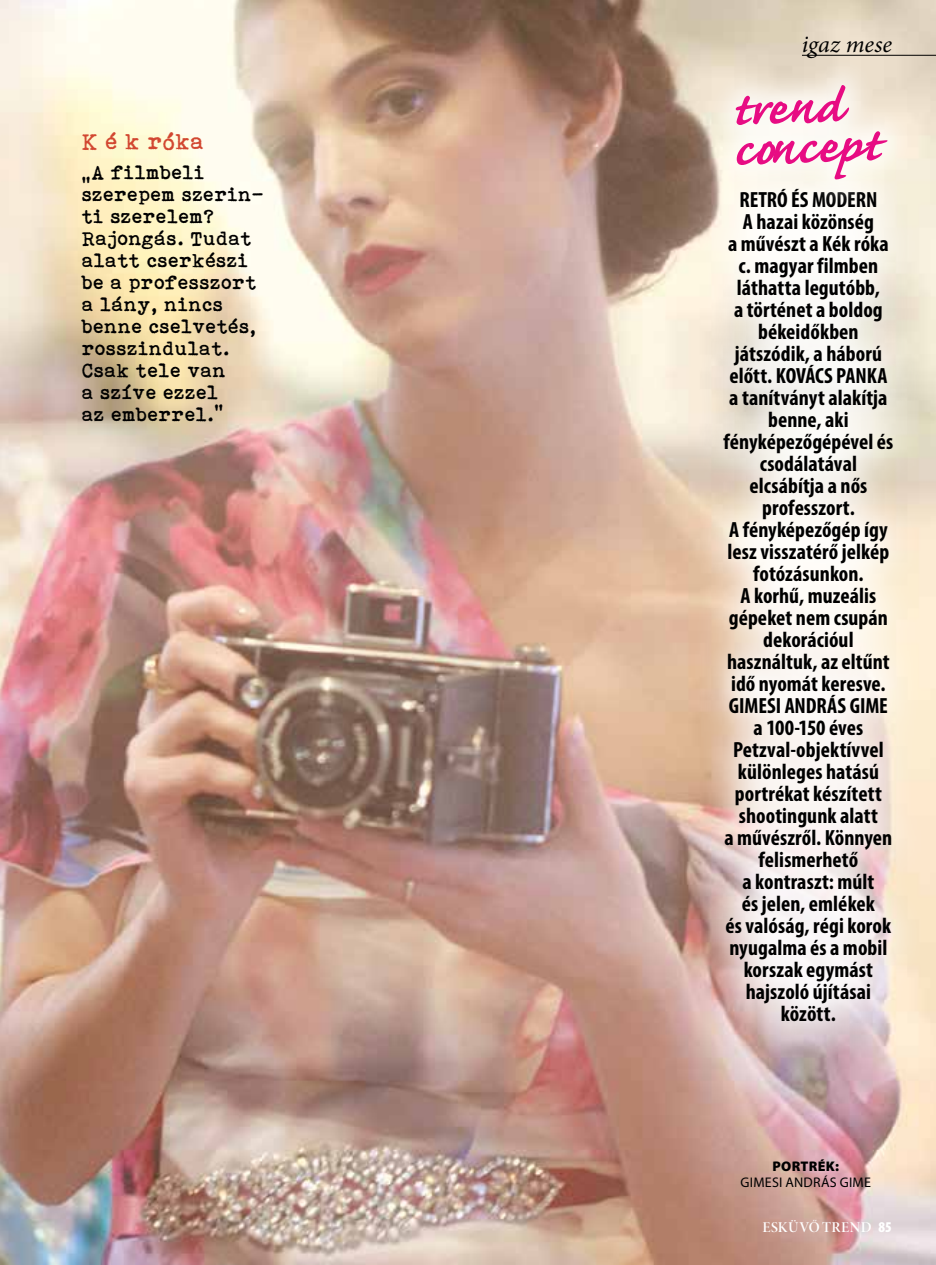
<style>
.page{position:relative;width:936px;height:1265px;background:#fff}
.page>*{position:absolute;margin:0;border:0;box-sizing:border-box;transform-origin:0 0}
.t1{font:700 59.8px "Caflisch Scr PFL";color:#e70c83}
.t2{font:italic 24px "Minion Pro";letter-spacing:-.005em;color:#000}
.t3{font:23px "Bohemian typewriter";color:#d24731}
.t4{font:700 condensed 22px/22px "Myriad Pro";letter-spacing:.005em;color:#000;text-align:center}
.t5{font:20px/22px "Bohemian typewriter";color:#000}
.t6{font:15px "Minion Pro Semibold Disp";letter-spacing:.025em;color:#fff}
.t7{font:14px "Myriad Pro";letter-spacing:.015em;color:#000}
.t8{font:900 14px "Myriad Pro";letter-spacing:.02em;color:#000}
.s1{font-family:"Myriad Pro";font-weight:900;font-stretch:condensed}
</style>
<div class="page">
<img style="left:0;top:0;width:935px;height:1264px">
<svg style="left:688px;top:153px;width:240px;height:905px"></svg>
<div style="left:706px;top:56px;width:210px;height:152px;background:#fff;opacity:.75"></div>
<hr style="left:801px;top:55px;width:134px;height:1px;background:#000">
<p class="t3" style="left:82px;top:128px;width:124px">K é k róka</p>
<p class="t5" style="left:82px;top:161px;width:184px">„A filmbeli szerepem szerin&shy;ti szerelem?<br>Rajongás. Tudat alatt cserkészi be a professzort a lány, nincs benne cselvetés, rosszindulat.<br>Csak tele van<br>a szíve ezzel<br>az emberrel.”</p>
<p class="t2" style="left:801px;top:28px;width:91px">igaz mese</p>
<h1 class="t1" style="left:732px;top:80px;width:116px;rotate:-2deg">trend</h1>
<h1 class="t1" style="left:732px;top:120px;width:154px;rotate:-2deg">concept</h1>
<p class="t4" style="left:723px;top:188px;width:171px">RETRÓ ÉS MODERN<br>A hazai közönség<br>a művészt a Kék róka c. magyar filmben láthatta legutóbb,<br>a történet a boldog békeidőkben játszódik, a háború előtt. KOVÁCS PANKA a tanítványt alakítja benne, aki fényképezőgépével és csodálatával elcsábítja a nős professzort.<br>A fényképezőgép így lesz visszatérő jelkép fotózásunkon.<br>A korhű, muzeális gépeket nem csupán dekorációul használtuk, az eltűnt idő nyomát keresve.<br>GIMESI ANDRÁS GIME a 100-150 éves<br>Petzval-objektívvel különleges hatású portrékat készített shootingunk alatt<br>a művészről. Könnyen felismerhető<br>a kontraszt: múlt<br>és jelen, emlékek<br>és valóság, régi korok nyugalma és a mobil korszak egymást hajszoló újításai között.</p>
<p class="t8" style="left:772px;top:1158px;width:68px">PORTRÉK:</p>
<p class="t7" style="left:740px;top:1173px;width:132px">GIMESI ANDRÁS GIME</p>
<p class="t6" style="left:762px;top:1217px;width:131px">ESKÜVŐ TREND <span class="s1">85</span></p>
</div>
